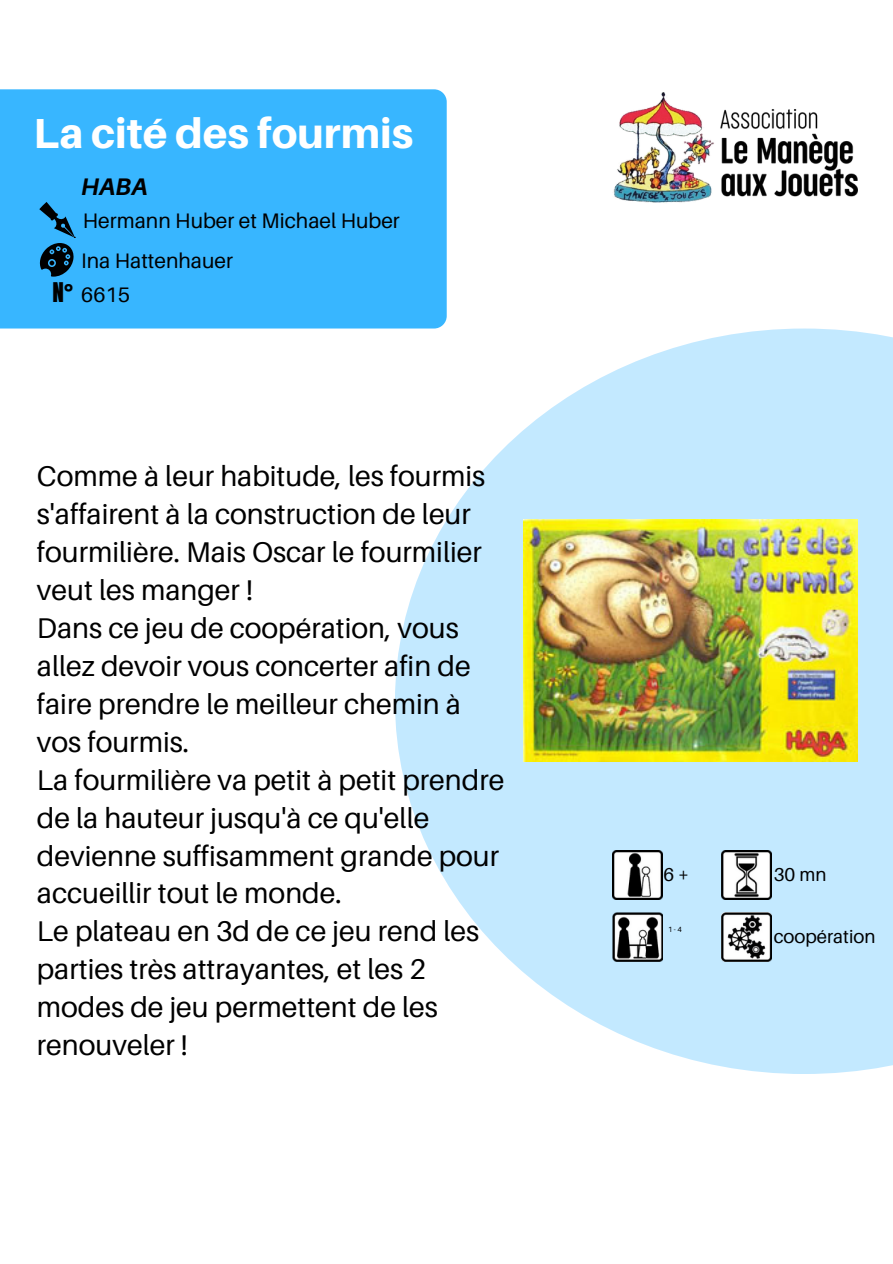
<style>
.page{position:relative;width:893px;height:1264px;background:#fff}
.page>*{position:absolute;margin:0;border:0;box-sizing:border-box;transform-origin:0 0}
.t1{font:800 42px "Aileron";color:#fff}
.t2{font:28.5px/38px "Aileron";color:#000}
.t3{font:italic 700 24px "Aileron";color:#000}
.t4{font:21px "Aileron";color:#000}
.t5{font:18.6px "Aileron";color:#000}
.t6{font:7.5px "Aileron";color:#000}
.s1{font-family:"Anton";font-size:23.1px}
</style>
<div class="page">
<svg style="left:395px;top:328px;width:497px;height:745px;fill:#c3e9ff"></svg>
<div style="left:0;top:89px;width:446px;height:239px;background:#38b6ff"></div>
<svg style="left:38px;top:202px;width:37px;height:75px;background:#22709d"></svg>
<img style="left:722px;top:850px;width:49px;height:49px">
<img style="left:613px;top:912px;width:49px;height:49px">
<img style="left:722px;top:912px;width:49px;height:49px">
<img style="left:613px;top:850px;width:49px;height:49px">
<img style="left:613px;top:92px;width:244px;height:111px">
<img style="left:524px;top:519px;width:333px;height:242px">
<p class="t1" style="left:34px;top:107px;width:381px">La cité des fourmis</p>
<p class="t3" style="left:81px;top:172px;width:68px">HABA</p>
<p class="t4" style="left:83px;top:207px;width:318px">Hermann Huber et Michael Huber</p>
<p class="t4" style="left:81px;top:247px;width:153px">Ina Hattenhauer</p>
<p class="t4" style="left:53px;top:281px;width:79px"><span class="s1">N°</span> 6615</p>
<p class="t2" style="left:37px;top:456px;width:450px">Comme à leur habitude, les fourmis s'affairent à la construction de leur fourmilière. Mais Oscar le fourmilier veut les manger !</p>
<p class="t2" style="left:37px;top:608px;width:435px">Dans ce jeu de coopération, vous allez devoir vous concerter afin de faire prendre le meilleur chemin à vos fourmis.</p>
<p class="t2" style="left:37px;top:760px;width:469px">La fourmilière va petit à petit prendre de la hauteur jusqu'à ce qu'elle devienne suffisamment grande pour accueillir tout le monde.</p>
<p class="t2" style="left:37px;top:911px;width:444px">Le plateau en 3d de ce jeu rend les parties très attrayantes, et les 2 modes de jeu permettent de les renouveler !</p>
<p class="t5" style="left:663px;top:863px;width:27px">6+</p>
<p class="t6" style="left:668px;top:924px;width:15px">1-4</p>
<p class="t5" style="left:773px;top:863px;width:54px">30 mn</p>
<p class="t5" style="left:773px;top:925px;width:103px">coopération</p>
</div>
